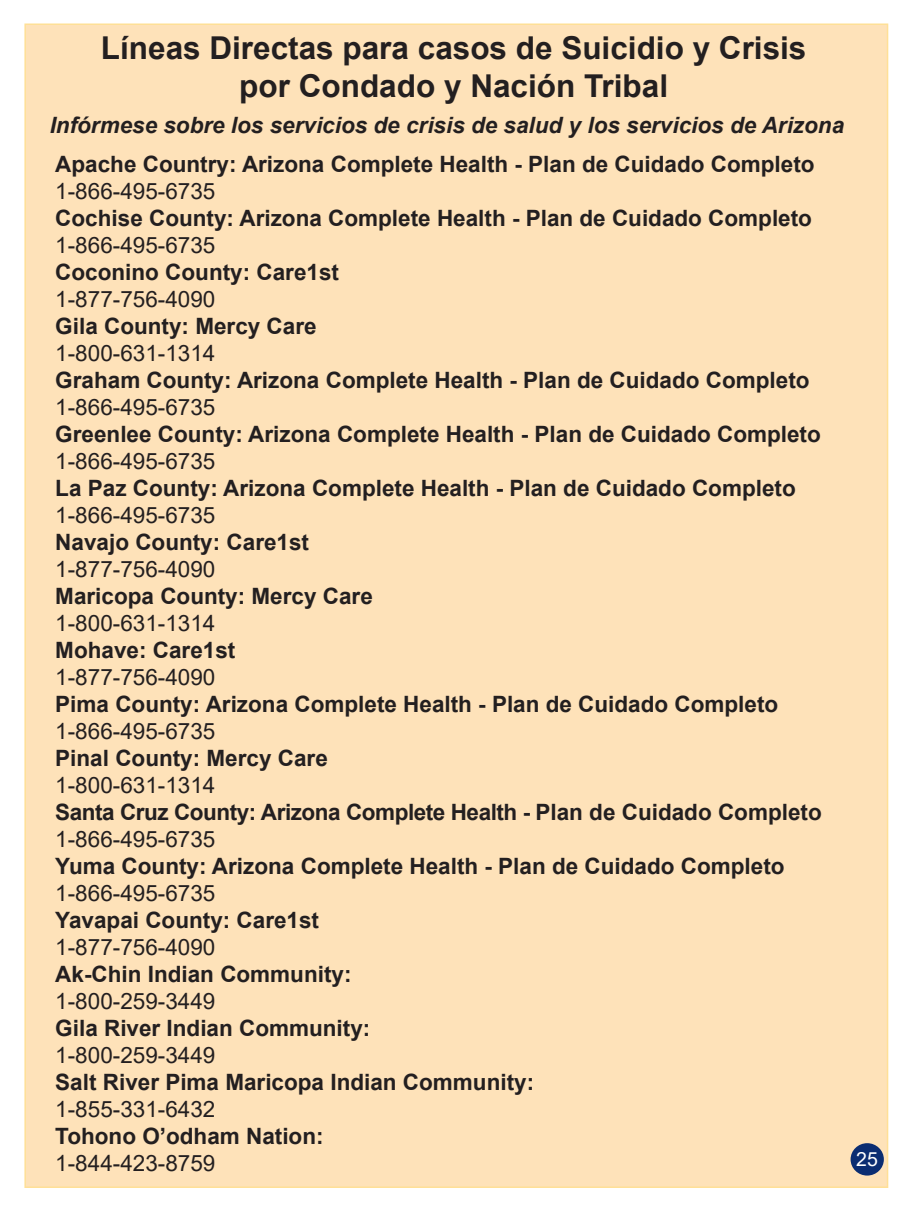
<style>
.page{position:relative;width:918px;height:1215px;background:#fff}
.page>*{position:absolute;margin:0;border:0;box-sizing:border-box;transform-origin:0 0}
.t1{font:700 31.5px/37.8px "Arial";color:#231f20;text-align:center}
.t2{font:700 22.5px/27px "Arial";color:#231f20}
.t3{font:italic 700 22.5px "Arial";color:#231f20}
.Paragraph_Style_1{font:19.5px "Arial";color:#fff}
.s1{font-weight:400}
</style>
<div class="page">
<div style="left:24px;top:23px;width:864px;height:1165px;background:#fee2b9;border:2px solid #ffe097"></div>
<div style="left:851px;top:1143px;width:33px;height:33px;background:#0b2d72;border-radius:50%"></div>
<p class="t1" style="left:101px;top:29px;width:707px">Líneas Directas para casos de Suicidio y Crisis por Condado y Nación Tribal</p>
<p class="t3" style="left:50px;top:110px;width:796px">Infórmese sobre los servicios de crisis de salud y los servicios de Arizona</p>
<p class="t2" style="left:55px;top:151px;width:767px">Apache Country: Arizona Complete Health - Plan de Cuidado Completo <span class="s1">1-866-495-6735<br></span>Cochise County: Arizona Complete Health - Plan de Cuidado Completo <span class="s1">1-866-495-6735<br></span>Coconino County: Care1st<br><span class="s1">1-877-756-4090<br></span>Gila County: Mercy Care<br><span class="s1">1-800-631-1314<br></span>Graham County: Arizona Complete Health - Plan de Cuidado Completo <span class="s1">1-866-495-6735<br></span>Greenlee County: Arizona Complete Health - Plan de Cuidado Completo <span class="s1">1-866-495-6735<br></span>La Paz County: Arizona Complete Health - Plan de Cuidado Completo <span class="s1">1-866-495-6735<br></span>Navajo County: Care1st<br><span class="s1">1-877-756-4090</span></p>
<p class="t2" style="left:55px;top:582px;width:768px">Maricopa County: Mercy Care<br><span class="s1">1-800-631-1314<br></span>Mohave: Care1st<br><span class="s1">1-877-756-4090<br></span>Pima County: Arizona Complete Health - Plan de Cuidado Completo<br><span class="s1">1-866-495-6735<br></span>Pinal County: Mercy Care<br><span class="s1">1-800-631-1314<br></span>Santa Cruz County: Arizona Complete Health - Plan de Cuidado Completo<br><span class="s1">1-866-495-6735<br></span>Yuma County: Arizona Complete Health - Plan de Cuidado Completo<br><span class="s1">1-866-495-6735<br></span>Yavapai County: Care1st<br><span class="s1">1-877-756-4090<br></span>Ak-Chin Indian Community:<br><span class="s1">1-800-259-3449<br></span>Gila River Indian Community:<br><span class="s1">1-800-259-3449<br></span>Salt River Pima Maricopa Indian Community:<br><span class="s1">1-855-331-6432<br></span>Tohono O’odham Nation:<br><span class="s1">1-844-423-8759</span></p>
<p class="Paragraph_Style_1" style="left:856px;top:1146px;width:23px">25</p>
</div>
